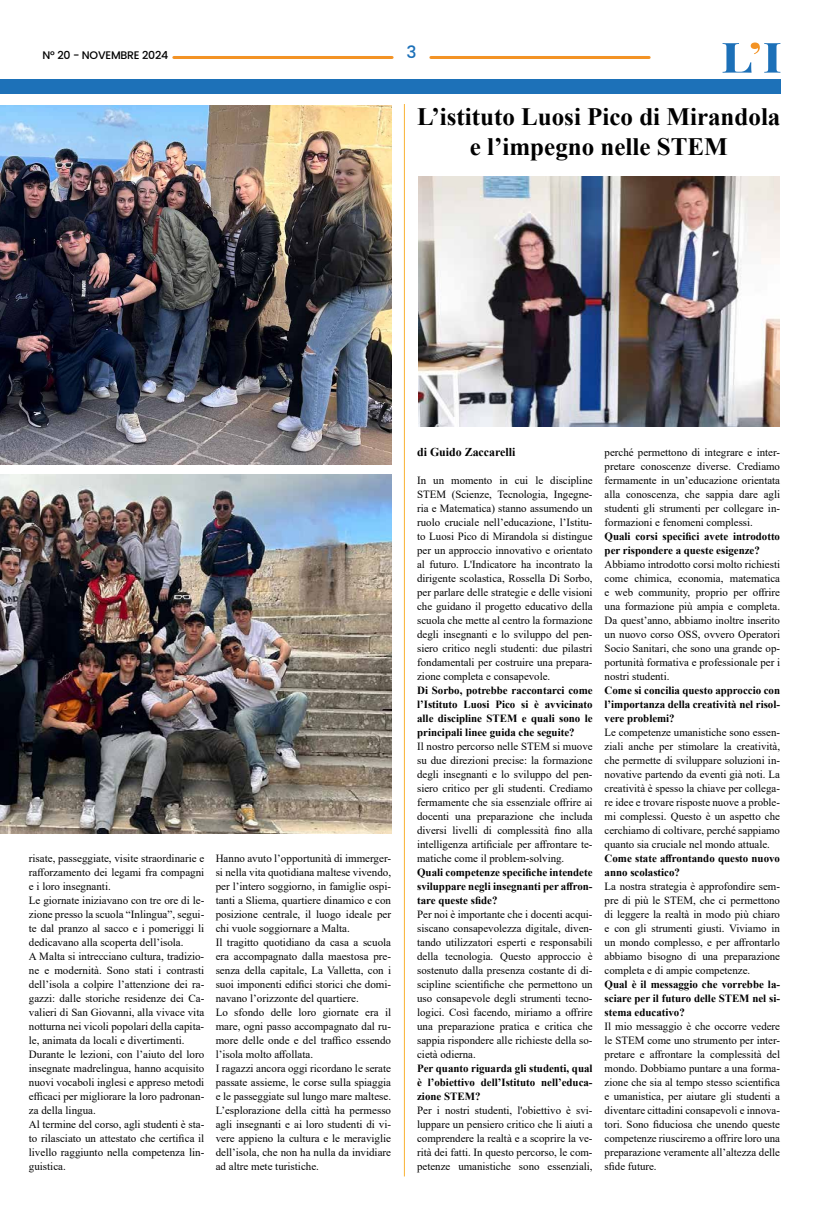
<style>
.page{position:relative;width:823px;height:1219px;background:#fff}
.page>*{position:absolute;margin:0;border:0;box-sizing:border-box;transform-origin:0 0}
.t1{font:700 25px/30px "Times New Roman";color:#000;text-align:center}
.t2{font:500 17px "Poppins";color:#1c70b8}
.t3{font:700 12px "Times New Roman";color:#000}
.t4{font:11px/14px "Times New Roman";color:#000;text-align:justify}
.t5{font:700 11px/14px "Times New Roman";color:#000;text-align:justify}
.t6{font:500 11px "Poppins";letter-spacing:-.02em;color:#000}
</style>
<div class="page">
<svg style="left:722px;top:43px;width:58px;height:30px"></svg>
<hr style="left:174px;top:56px;width:218px;height:3px;background:#f39325">
<hr style="left:430px;top:56px;width:218px;height:3px;background:#f39325">
<img style="left:0;top:105px;width:391px;height:360px">
<img style="left:0;top:474px;width:391px;height:360px">
<img style="left:418px;top:176px;width:360px;height:251px">
<div style="left:0;top:79px;width:780px;height:15px;background:#1d71b8"></div>
<hr style="left:403px;top:104px;width:1px;height:1072px;background:#f9b234">
<p class="t6" style="left:43px;top:49px;width:127px">N° 20 - NOVEMBRE 2024</p>
<h2 class="t2" style="left:406px;top:43px;width:12px">3</h2>
<h1 class="t1" style="left:417px;top:101px;width:364px">L’istituto Luosi Pico di Mirandola e l’impegno nelle STEM</h1>
<p class="t4" style="left:29px;top:851px;width:177px;text-align:left">risate, passeggiate, visite straordinarie e rafforzamento dei legami fra compagni e i loro insegnanti.<br>Le giornate iniziavano con tre ore di le&shy;zione presso la scuola “Inlingua”, segui&shy;te dal pranzo al sacco e i pomeriggi li dedicavano alla scoperta dell’isola.<br>A Malta si intrecciano cultura, tradizio&shy;ne e modernità. Sono stati i contrasti dell’isola a colpire l’attenzione dei ra&shy;gazzi: dalle storiche residenze dei Ca&shy;valieri di San Giovanni, alla vivace vita notturna nei vicoli popolari della capita&shy;le, animata da locali e divertimenti.<br>Durante le lezioni, con l’aiuto del loro insegnate madrelingua, hanno acquisito nuovi vocaboli inglesi e appreso metodi efficaci per migliorare la loro padronan&shy;za della lingua.<br>Al termine del corso, agli studenti è sta&shy;to rilasciato un attestato che certifica il livello raggiunto nella competenza lin&shy;guistica.</p>
<p class="t4" style="left:215px;top:851px;width:177px;text-align:left">Hanno avuto l’opportunità di immerger&shy;si nella vita quotidiana maltese vivendo, per l’intero soggiorno, in famiglie ospi&shy;tanti a Sliema, quartiere dinamico e con posizione centrale, il luogo ideale per chi vuole soggiornare a Malta.<br>Il tragitto quotidiano da casa a scuola era accompagnato dalla maestosa pre&shy;senza della capitale, La Valletta, con i suoi imponenti edifici storici che domi&shy;navano l’orizzonte del quartiere.<br>Lo sfondo delle loro giornate era il mare, ogni passo accompagnato dal ru&shy;more delle onde e del traffico essendo l’isola molto affollata.<br>I ragazzi ancora oggi ricordano le serate passate assieme, le corse sulla spiaggia e le passeggiate sul lungo mare maltese.<br>L’esplorazione della città ha permesso agli insegnanti e ai loro studenti di vi&shy;vere appieno la cultura e le meraviglie dell’isola, che non ha nulla da invidiare ad altre mete turistiche.</p>
<p class="t3" style="left:417px;top:443px;width:100px">di Guido Zaccarelli</p>
<p class="t4" style="left:417px;top:473px;width:177px">In un momento in cui le discipline STEM (Scienze, Tecnologia, Ingegne&shy;ria e Matematica) stanno assumendo un ruolo cruciale nell’educazione, l’Istitu&shy;to Luosi Pico di Mirandola si distingue per un approccio innovativo e orientato al futuro. L'Indicatore ha incontrato la dirigente scolastica, Rossella Di Sorbo, per parlare delle strategie e delle visioni che guidano il progetto educativo della scuola che mette al centro la formazione degli insegnanti e lo sviluppo del pen&shy;siero critico negli studenti: due pilastri fondamentali per costruire una prepara&shy;zione completa e consapevole.</p>
<p class="t5" style="left:417px;top:683px;width:177px">Di Sorbo, potrebbe raccontarci come l’Istituto Luosi Pico si è avvicinato alle discipline STEM e quali sono le principali linee guida che seguite?</p>
<p class="t4" style="left:417px;top:739px;width:177px">Il nostro percorso nelle STEM si muove su due direzioni precise: la formazione degli insegnanti e lo sviluppo del pen&shy;siero critico per gli studenti. Crediamo fermamente che sia essenziale offrire ai docenti una preparazione che includa diversi livelli di complessità fino alla intelligenza artificiale per affrontare te&shy;matiche come il problem-solving.</p>
<p class="t5" style="left:417px;top:865px;width:177px">Quali competenze specifiche intendete sviluppare negli insegnanti per affron&shy;tare queste sfide?</p>
<p class="t4" style="left:417px;top:907px;width:177px">Per noi è importante che i docenti acqui&shy;siscano consapevolezza digitale, diven&shy;tando utilizzatori esperti e responsabili della tecnologia. Questo approccio è sostenuto dalla presenza costante di di&shy;scipline scientifiche che permettono un uso consapevole degli strumenti tecno&shy;logici. Così facendo, miriamo a offrire una preparazione pratica e critica che sappia rispondere alle richieste della so&shy;cietà odierna.</p>
<p class="t5" style="left:417px;top:1061px;width:177px">Per quanto riguarda gli studenti, qual è l’obiettivo dell’Istituto nell’educa&shy;zione STEM?</p>
<p class="t4" style="left:417px;top:1103px;width:177px">Per i nostri studenti, l'obiettivo è svi&shy;luppare un pensiero critico che li aiuti a comprendere la realtà e a scoprire la ve&shy;rità dei fatti. In questo percorso, le com&shy;petenze umanistiche sono essenziali,</p>
<p class="t4" style="left:604px;top:445px;width:177px">perché permettono di integrare e inter&shy;pretare conoscenze diverse. Crediamo fermamente in un’educazione orientata alla conoscenza, che sappia dare agli studenti gli strumenti per collegare in&shy;formazioni e fenomeni complessi.</p>
<p class="t5" style="left:604px;top:529px;width:177px">Quali corsi specifici avete introdotto per rispondere a queste esigenze?</p>
<p class="t4" style="left:604px;top:557px;width:177px">Abbiamo introdotto corsi molto richiesti come chimica, economia, matematica e web community, proprio per offrire una formazione più ampia e completa.<br>Da quest’anno, abbiamo inoltre inserito un nuovo corso OSS, ovvero Operatori Socio Sanitari, che sono una grande op&shy;portunità formativa e professionale per i nostri studenti.</p>
<p class="t5" style="left:604px;top:683px;width:177px">Come si concilia questo approccio con l’importanza della creatività nel risol&shy;vere problemi?</p>
<p class="t4" style="left:604px;top:725px;width:177px">Le competenze umanistiche sono essen&shy;ziali anche per stimolare la creatività, che permette di sviluppare soluzioni in&shy;novative partendo da eventi già noti. La creatività è spesso la chiave per collega&shy;re idee e trovare risposte nuove a proble&shy;mi complessi. Questo è un aspetto che cerchiamo di coltivare, perché sappiamo quanto sia cruciale nel mondo attuale.</p>
<p class="t5" style="left:604px;top:851px;width:177px">Come state affrontando questo nuovo anno scolastico?</p>
<p class="t4" style="left:604px;top:879px;width:177px">La nostra strategia è approfondire sem&shy;pre di più le STEM, che ci permettono di leggere la realtà in modo più chiaro e con gli strumenti giusti. Viviamo in un mondo complesso, e per affrontarlo abbiamo bisogno di una preparazione completa e di ampie competenze.</p>
<p class="t5" style="left:604px;top:977px;width:177px">Qual è il messaggio che vorrebbe la&shy;sciare per il futuro delle STEM nel si&shy;stema educativo?</p>
<p class="t4" style="left:604px;top:1019px;width:177px">Il mio messaggio è che occorre vedere le STEM come uno strumento per inter&shy;pretare e affrontare la complessità del mondo. Dobbiamo puntare a una forma&shy;zione che sia al tempo stesso scientifica e umanistica, per aiutare gli studenti a diventare cittadini consapevoli e innova&shy;tori. Sono fiduciosa che unendo queste competenze riusciremo a offrire loro una preparazione veramente all’altezza delle sfide future.</p>
</div>
